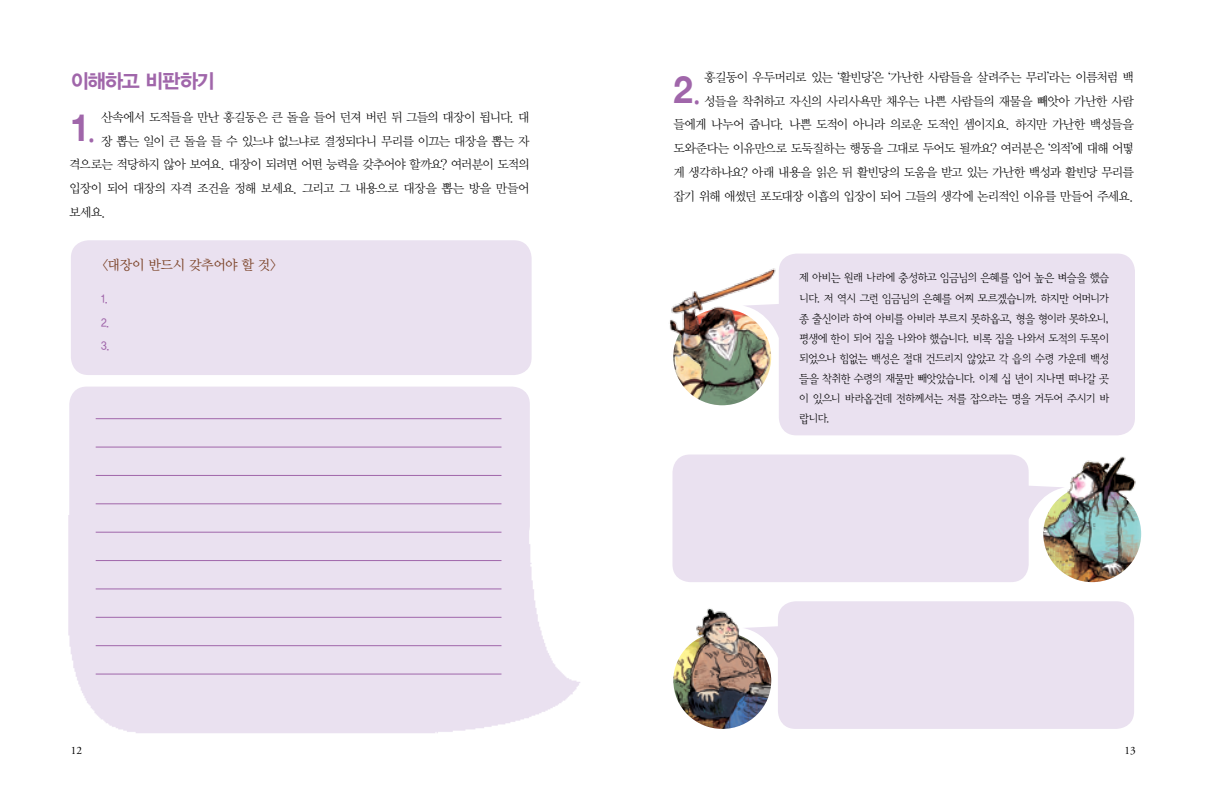
<style>
.page{position:relative;width:1205px;height:798px;background:#fff}
.page>*{position:absolute;margin:0;border:0;box-sizing:border-box;transform-origin:0 0}
.t1{font:700 37.5px "Helvetica Neue";color:#a066aa;scale:.93 1}
.t2{font:20px "YDVYGO15";letter-spacing:-.055em;color:#a066aa}
.t3{font:13.75px "YDVY Mj O135";letter-spacing:-.035em;color:#7c4429}
.t4{font:12.5px/23.8px "YDVY Mj O12";letter-spacing:-.07em;color:#000;text-align:right}
.t5{font:11.25px/20px "YDVY Mj O22";letter-spacing:-.055em;color:#000;text-align:justify}
.t6{font:11.25px/23.9px "YDVYGO13";color:#a066aa;scale:.93 1}
.t7{font:11.25px "Adobe Garamond Pro";color:#000}
.s1{font-family:"Adobe Myungjo Std";font-weight:500}
</style>
<div class="page">
<div style="left:71px;top:240px;width:460px;height:135px;background:#eae1f0;border-radius:18px"></div>
<div style="left:69px;top:386px;width:461px;height:157px;background:#eae1f0;border-radius:18px"></div>
<hr style="left:96px;top:418px;width:405px;height:1px;background:#a066aa">
<hr style="left:96px;top:446px;width:405px;height:1px;background:#a066aa">
<hr style="left:96px;top:475px;width:405px;height:1px;background:#a066aa">
<hr style="left:96px;top:503px;width:405px;height:1px;background:#a066aa">
<hr style="left:96px;top:531px;width:405px;height:1px;background:#a066aa">
<hr style="left:96px;top:560px;width:405px;height:1px;background:#a066aa">
<hr style="left:96px;top:588px;width:405px;height:1px;background:#a066aa">
<hr style="left:96px;top:617px;width:405px;height:1px;background:#a066aa">
<hr style="left:96px;top:645px;width:405px;height:1px;background:#a066aa">
<hr style="left:96px;top:673px;width:405px;height:1px;background:#a066aa">
<img style="left:677px;top:377px;width:90px;height:28px">
<img style="left:669px;top:261px;width:113px;height:116px">
<div style="left:779px;top:253px;width:356px;height:182px;background:#eae1f0;border-radius:18px"></div>
<svg style="left:742px;top:302px;width:37px;height:36px"></svg>
<img style="left:1043px;top:519px;width:98px;height:63px">
<img style="left:1055px;top:456px;width:86px;height:64px">
<div style="left:672px;top:454px;width:356px;height:128px;background:#eae1f0;border-radius:18px"></div>
<svg style="left:1028px;top:484px;width:37px;height:35px"></svg>
<div style="left:778px;top:601px;width:356px;height:127px;background:#eae1f0;border-radius:18px"></div>
<svg style="left:745px;top:626px;width:33px;height:32px"></svg>
<img style="left:673px;top:632px;width:98px;height:96px">
<img style="left:681px;top:608px;width:61px;height:83px">
<h2 class="t2" style="left:71px;top:69px;width:145px">이해하고 비판하기</h2>
<p class="t4" style="left:101px;top:105px;width:430px">산속에서 도적들을 만난 홍길동은 큰 돌을 들어 던져 버린 뒤 그들의 대장이 됩니다. 대</p>
<p class="t4" style="left:101px;top:129px;width:430px">장 뽑는 일이 큰 돌을 들 수 있느냐 없느냐로 결정되다니 무리를 이끄는 대장을 뽑는 자</p>
<p class="t4" style="left:69px;top:153px;width:462px">격으로는 적당하지 않아 보여요. 대장이 되려면 어떤 능력을 갖추어야 할까요? 여러분이 도적의</p>
<p class="t4" style="left:69px;top:176px;width:462px">입장이 되어 대장의 자격 조건을 정해 보세요. 그리고 그 내용으로 대장을 뽑는 방을 만들어</p>
<p class="t4" style="left:69px;top:200px;width:39px">보세요.</p>
<h1 class="t1" style="left:70px;top:104px;width:30px">1<span class="s1">.</span></h1>
<p class="t3" style="left:101px;top:257px;width:178px">&lt;대장이 반드시 갖추어야 할 것&gt;</p>
<p class="t6" style="left:101px;top:286px;width:11px">1.<br>2.<br>3.</p>
<p class="t4" style="left:673px;top:65px;width:462px">홍길동이 우두머리로 있는 ‘활빈당’은 ‘가난한 사람들을 살려주는 무리’라는 이름처럼 백 성들을 착취하고 자신의 사리사욕만 채우는 나쁜 사람들의 재물을 빼앗아 가난한 사람 들에게 나누어 줍니다. 나쁜 도적이 아니라 의로운 도적인 셈이지요. 하지만 가난한 백성들을 도와준다는 이유만으로 도둑질하는 행동을 그대로 두어도 될까요? 여러분은 ‘의적’에 대해 어떻 게 생각하나요? 아래 내용을 읽은 뒤 활빈당의 도움을 받고 있는 가난한 백성과 활빈당 무리를 잡기 위해 애썼던 포도대장 이흡의 입장이 되어 그들의 생각에 논리적인 이유를 만들어 주세요.</p>
<h1 class="t1" style="left:673px;top:66px;width:32px">2<span class="s1">.</span></h1>
<p class="t5" style="left:799px;top:268px;width:312px">제 아비는 원래 나라에 충성하고 임금님의 은혜를 입어 높은 벼슬을 했습 니다. 저 역시 그런 임금님의 은혜를 어찌 모르겠습니까. 하지만 어머니가 종 출신이라 하여 아비를 아비라 부르지 못하옵고, 형을 형이라 못하오니, 평생에 한이 되어 집을 나와야 했습니다. 비록 집을 나와서 도적의 두목이 되었으나 힘없는 백성은 절대 건드리지 않았고 각 읍의 수령 가운데 백성 들을 착취한 수령의 재물만 빼앗았습니다. 이제 십 년이 지나면 떠나갈 곳 이 있으니 바라옵건데 전하께서는 저를 잡으라는 명을 거두어 주시기 바 랍니다.</p>
<p class="t7" style="left:71px;top:743px;width:13px">12</p>
<p class="t7" style="left:1124px;top:743px;width:13px">13</p>
</div>
